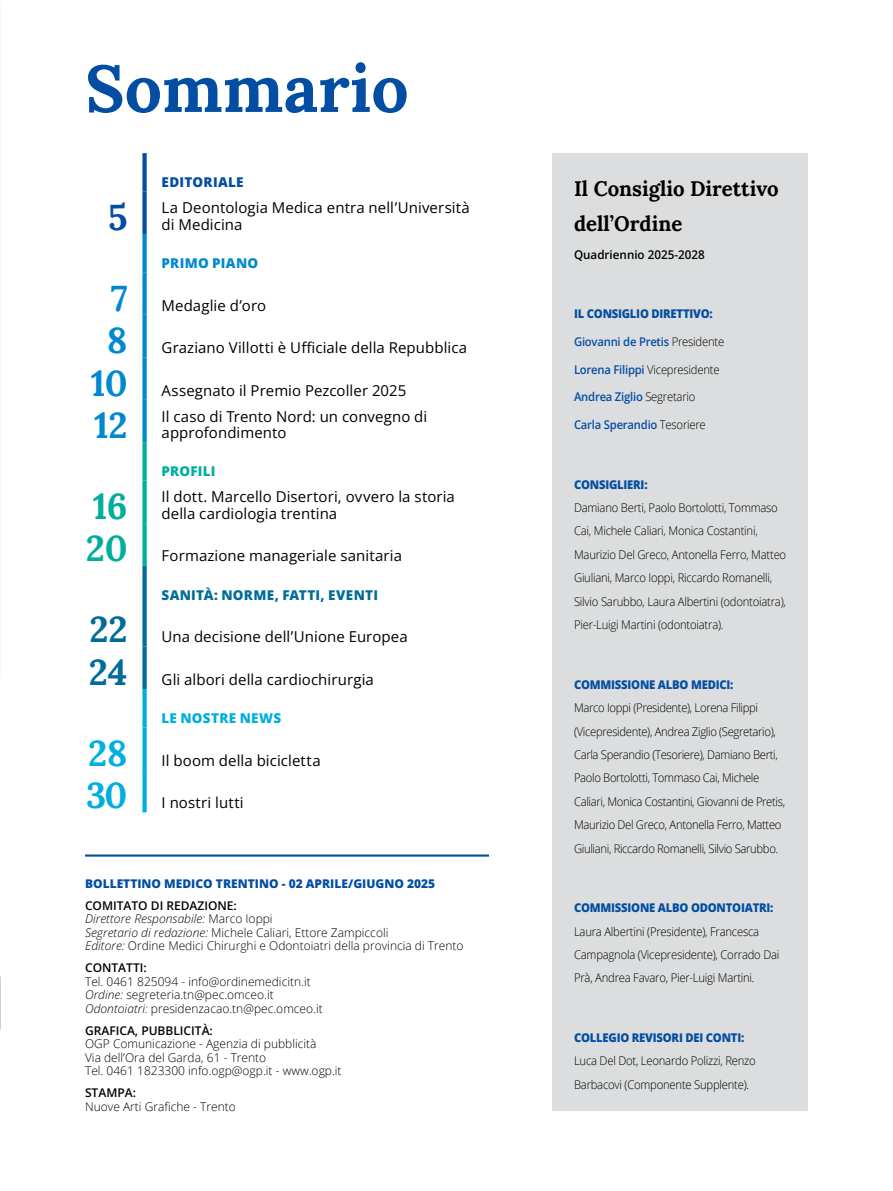
<style>
.page{position:relative;width:893px;height:1191px;background:#fff}
.page>*{position:absolute;margin:0;border:0;box-sizing:border-box;transform-origin:0 0}
.t1{font:700 66px "Lora";color:#034ea2}
.t2{font:700 36px "Lora";color:#0089cf}
.t3{font:700 36px "Lora";color:#00ae9d}
.t4{font:700 36px "Lora";color:#006d98}
.t5{font:700 36px "Lora";color:#00afde}
.t6{font:700 36px "Lora";color:#034ea2}
.t7{font:700 21px/35.4px "Lora";color:#000}
.t8{font:15px/16.5px "Open Sans";letter-spacing:.005em;color:#000}
.t9{font:800 13.5px "Open Sans";letter-spacing:.015em;color:#006d98}
.t10{font:800 13.5px "Open Sans";letter-spacing:.015em;color:#00afde}
.t11{font:800 13.5px "Open Sans";letter-spacing:.015em;color:#034ea2}
.t12{font:800 13.5px "Open Sans";letter-spacing:.015em;color:#0089cf}
.t13{font:800 13.5px "Open Sans";letter-spacing:.01em;color:#00ae9d}
.t14{font:300 12px/23.4px "Open Sans";letter-spacing:-.02em;color:#000;scale:.94 1}
.t15{font:300 12px/13.5px "Open Sans";color:#000}
.t16{font:800 12px "Open Sans";letter-spacing:-.02em;color:#034ea2;scale:.94 1}
.t17{font:600 12px "Open Sans";letter-spacing:-.02em;color:#034ea2;scale:.94 1}
.t18{font:600 12px "Open Sans";color:#000}
.t19{font:800 12px "Open Sans";color:#034ea2}
.s1{font-weight:600}
.s2{font-style:italic}
.s3{font-weight:300;color:#000}
.s4{font-weight:600;color:#034ea2}
</style>
<div class="page">
<div style="left:142px;top:442px;width:5px;height:38px;background:#00ae9d"></div>
<div style="left:142px;top:480px;width:5px;height:43px;background:#00ae9d"></div>
<div style="left:142px;top:523px;width:5px;height:43px;background:#00ae9d"></div>
<div style="left:142px;top:234px;width:5px;height:38px;background:#0089cf"></div>
<div style="left:142px;top:272px;width:5px;height:43px;background:#0089cf"></div>
<div style="left:142px;top:315px;width:5px;height:42px;background:#0089cf"></div>
<div style="left:142px;top:357px;width:5px;height:43px;background:#0089cf"></div>
<div style="left:142px;top:400px;width:5px;height:42px;background:#0089cf"></div>
<div style="left:142px;top:153px;width:5px;height:38px;background:#034ea2"></div>
<div style="left:142px;top:191px;width:5px;height:43px;background:#034ea2"></div>
<div style="left:142px;top:689px;width:5px;height:38px;background:#00afde"></div>
<div style="left:142px;top:727px;width:5px;height:43px;background:#00afde"></div>
<div style="left:142px;top:770px;width:5px;height:42px;background:#00afde"></div>
<div style="left:142px;top:566px;width:5px;height:38px;background:#006d98"></div>
<div style="left:142px;top:604px;width:5px;height:42px;background:#006d98"></div>
<div style="left:142px;top:646px;width:5px;height:43px;background:#006d98"></div>
<div style="left:553px;top:153px;width:255px;height:957px;background:#dcddde"></div>
<hr style="left:85px;top:854px;width:404px;height:2px;background:#034ea2">
<h1 class="t1" style="left:85px;top:34px;width:325px">Sommario</h1>
<p class="t11" style="left:162px;top:172px;width:84px">EDITORIALE</p>
<h2 class="t6" style="left:108px;top:187px;width:21px">5</h2>
<p class="t8" style="left:162px;top:199px;width:310px">La Deontologia Medica entra nell’Università di Medicina</p>
<p class="t12" style="left:162px;top:253px;width:98px">PRIMO PIANO</p>
<h2 class="t2" style="left:111px;top:268px;width:18px">7</h2>
<p class="t8" style="left:162px;top:296px;width:106px">Medaglie d’oro</p>
<h2 class="t2" style="left:107px;top:311px;width:22px">8</h2>
<h2 class="t2" style="left:91px;top:353px;width:38px">10</h2>
<p class="t8" style="left:162px;top:339px;width:307px">Graziano Villotti è Ufficiale della Repubblica</p>
<p class="t8" style="left:162px;top:381px;width:246px">Assegnato il Premio Pezcoller 2025</p>
<h2 class="t2" style="left:94px;top:396px;width:35px">12</h2>
<p class="t8" style="left:162px;top:407px;width:267px">Il caso di Trento Nord: un convegno di approfondimento</p>
<p class="t13" style="left:162px;top:461px;width:55px">PROFILI</p>
<h2 class="t3" style="left:93px;top:476px;width:36px">16</h2>
<p class="t8" style="left:162px;top:488px;width:295px">Il dott. Marcello Disertori, ovvero la storia della cardiologia trentina</p>
<h2 class="t3" style="left:86px;top:519px;width:43px">20</h2>
<p class="t8" style="left:162px;top:547px;width:242px">Formazione manageriale sanitaria</p>
<p class="t9" style="left:162px;top:584px;width:218px">SANITÀ: NORME, FATTI, EVENTI</p>
<h2 class="t4" style="left:89px;top:600px;width:40px">22</h2>
<h2 class="t4" style="left:89px;top:642px;width:40px">24</h2>
<h2 class="t5" style="left:88px;top:723px;width:41px">28</h2>
<h2 class="t5" style="left:86px;top:765px;width:43px">30</h2>
<p class="t8" style="left:162px;top:628px;width:248px">Una decisione dell’Unione Europea</p>
<p class="t8" style="left:162px;top:670px;width:214px">Gli albori della cardiochirurgia</p>
<p class="t10" style="left:162px;top:708px;width:121px">LE NOSTRE NEWS</p>
<p class="t8" style="left:162px;top:751px;width:161px">Il boom della bicicletta</p>
<p class="t8" style="left:162px;top:794px;width:84px">I nostri lutti</p>
<p class="t19" style="left:85px;top:874px;width:352px">BOLLETTINO MEDICO TRENTINO - 02 APRILE/GIUGNO 2025</p>
<p class="t15" style="left:85px;top:898px;width:380px"><span class="s1">COMITATO DI REDAZIONE:<br></span><span class="s2">Direttore Responsabile:</span> Marco Ioppi<br><span class="s2">Segretario di redazione:</span> Michele Caliari, Ettore Zampiccoli<br><span class="s2">Editore:</span> Ordine Medici Chirurghi e Odontoiatri della provincia di Trento</p>
<p class="t18" style="left:85px;top:959px;width:63px">CONTATTI:</p>
<p class="t15" style="left:85px;top:974px;width:239px">Tel. 0461 825094 - info@ordinemedicitn.it<br><span class="s2">Ordine:</span> segreteria.tn@pec.omceo.it<br><span class="s2">Odontoiatri:</span> presidenzacao.tn@pec.omceo.it</p>
<p class="t18" style="left:85px;top:1022px;width:129px">GRAFICA, PUBBLICITÀ:</p>
<p class="t15" style="left:85px;top:1036px;width:258px">OGP Comunicazione - Agenzia di pubblicità<br>Via dell’Ora del Garda, 61 - Trento<br>Tel. 0461 1823300 info.ogp@ogp.it - www.ogp.it</p>
<p class="t18" style="left:85px;top:1084px;width:52px">STAMPA:</p>
<p class="t15" style="left:85px;top:1099px;width:152px">Nuove Arti Grafiche - Trento</p>
<h3 class="t7" style="left:574px;top:168px;width:206px">Il Consiglio Direttivo dell’Ordine</h3>
<p class="t18" style="left:574px;top:246px;width:132px">Quadriennio 2025-2028</p>
<p class="t16" style="left:574px;top:305px;width:149px">IL CONSIGLIO DIRETTIVO:</p>
<p class="t17" style="left:574px;top:333px;width:161px">Giovanni de Pretis <span class="s3">Presidente</span></p>
<p class="t14" style="left:574px;top:357px;width:156px"><span class="s4">Lorena Filippi</span> Vicepresidente</p>
<p class="t17" style="left:574px;top:388px;width:131px">Andrea Ziglio <span class="s3">Segretario</span></p>
<p class="t17" style="left:574px;top:416px;width:142px">Carla Sperandio <span class="s3">Tesoriere</span></p>
<p class="t16" style="left:574px;top:475px;width:80px">CONSIGLIERI:</p>
<p class="t14" style="left:574px;top:495px;width:227px">Damiano Berti, Paolo Bortolotti, Tommaso Cai, Michele Caliari, Monica Costantini, Maurizio Del Greco, Antonella Ferro, Matteo Giuliani, Marco Ioppi, Riccardo Romanelli, Silvio Sarubbo, Laura Albertini (odontoiatra), Pier-Luigi Martini (odontoiatra).</p>
<p class="t16" style="left:574px;top:675px;width:171px">COMMISSIONE ALBO MEDICI:</p>
<p class="t14" style="left:574px;top:695px;width:226px">Marco Ioppi (Presidente), Lorena Filippi (Vicepresidente), Andrea Ziglio (Segretario), Carla Sperandio (Tesoriere), Damiano Berti, Paolo Bortolotti, Tommaso Cai, Michele Caliari, Monica Costantini, Giovanni de Pretis, Maurizio Del Greco, Antonella Ferro, Matteo Giuliani, Riccardo Romanelli, Silvio Sarubbo.</p>
<p class="t16" style="left:574px;top:898px;width:214px">COMMISSIONE ALBO ODONTOIATRI:</p>
<p class="t14" style="left:574px;top:919px;width:220px">Laura Albertini (Presidente), Francesca<br>Campagnola (Vicepresidente), Corrado Dai<br>Prà, Andrea Favaro, Pier-Luigi Martini.</p>
<p class="t16" style="left:574px;top:1028px;width:183px">COLLEGIO REVISORI DEI CONTI:</p>
<p class="t14" style="left:574px;top:1049px;width:195px">Luca Del Dot, Leonardo Polizzi, Renzo<br>Barbacovi (Componente Supplente).</p>
</div>
